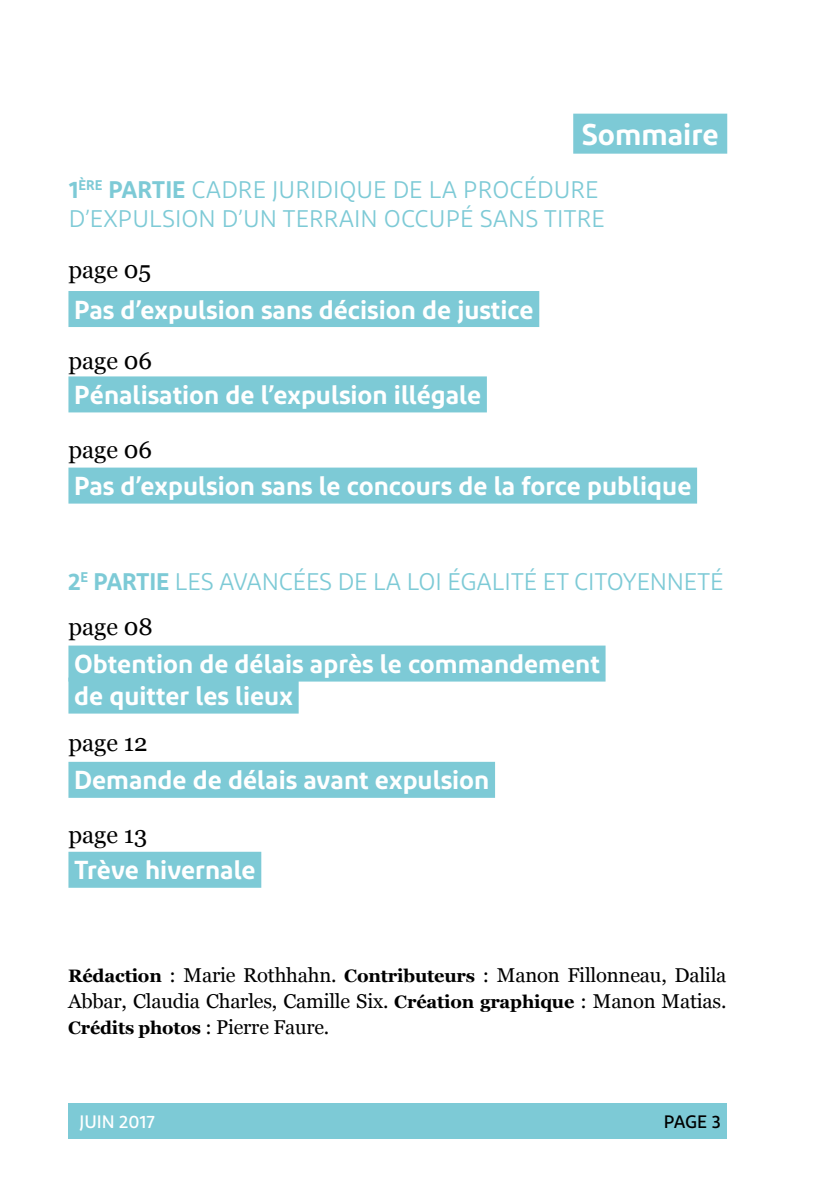
<style>
.page{position:relative;width:840px;height:1191px;background:#fff}
.page>*{position:absolute;margin:0;border:0;box-sizing:border-box;transform-origin:0 0}
.t1{font:600 30px "Diodrum";color:#fff}
.t2{font:600 26px/32px "Diodrum";color:#fff}
.t3{font:24px/29px "Diodrum";color:#7dcad6}
.t4{font:24px "Georgia";color:#000}
.t5{font:20px/26px "Georgia";letter-spacing:-.01em;color:#000}
.t6{font:700 18px "Georgia";letter-spacing:-.01em;color:#000}
.t7{font:500 18px "Diodrum";color:#fff}
.t8{font:500 18px "Diodrum";color:#000}
.s1{font-weight:600}
.s2{font-weight:700;font-size:18px}
.s3{font-weight:400;font-size:20px}
</style>
<div class="page">
<div style="left:68px;top:1103px;width:658px;height:36px;background:#7dcad6"></div>
<div style="left:573px;top:114px;width:153px;height:40px;background:#7dcad6"></div>
<div style="left:68px;top:291px;width:471px;height:36px;background:#7dcad6"></div>
<div style="left:68px;top:376px;width:418px;height:36px;background:#7dcad6"></div>
<div style="left:68px;top:467px;width:628px;height:36px;background:#7dcad6"></div>
<div style="left:68px;top:762px;width:427px;height:36px;background:#7dcad6"></div>
<div style="left:68px;top:645px;width:537px;height:36px;background:#7dcad6"></div>
<div style="left:68px;top:677px;width:230px;height:36px;background:#7dcad6"></div>
<div style="left:68px;top:851px;width:193px;height:36px;background:#7dcad6"></div>
<p class="t1" style="left:581px;top:115px;width:138px">Sommaire</p>
<p class="t3" style="left:69px;top:175px;width:537px"><span class="s1">1</span><sup>ÈRE</sup> <span class="s1">PARTIE</span> CADRE JURIDIQUE DE LA PROCÉDURE<br>D’EXPULSION D’UN TERRAIN OCCUPÉ SANS TITRE</p>
<p class="t4" style="left:68px;top:252px;width:84px">page 05</p>
<p class="t2" style="left:74px;top:293px;width:460px">Pas d’expulsion sans décision de justice</p>
<p class="t4" style="left:68px;top:343px;width:85px">page 06</p>
<p class="t2" style="left:74px;top:378px;width:408px">Pénalisation de l’expulsion illégale</p>
<p class="t4" style="left:68px;top:432px;width:85px">page 06</p>
<p class="t2" style="left:74px;top:469px;width:618px">Pas d’expulsion sans le concours de la force publique</p>
<p class="t3" style="left:68px;top:566px;width:656px"><span class="s1">2</span><sup>E</sup> <span class="s1">PARTIE</span> LES AVANCÉES DE LA LOI ÉGALITÉ ET CITOYENNETÉ</p>
<p class="t4" style="left:68px;top:609px;width:86px">page 08</p>
<p class="t2" style="left:74px;top:647px;width:527px">Obtention de délais après le commandement de quitter les lieux</p>
<p class="t4" style="left:68px;top:725px;width:81px">page 12</p>
<p class="t2" style="left:74px;top:763px;width:416px">Demande de délais avant expulsion</p>
<p class="t4" style="left:68px;top:817px;width:80px">page 13</p>
<p class="t2" style="left:74px;top:853px;width:183px">Trève hivernale</p>
<p class="t5" style="left:68px;top:961px;width:659px"><span class="s2">Rédaction</span> : Marie Rothhahn. <span class="s2">Contributeurs</span> : Manon Fillonneau, Dalila<br>Abbar, Claudia Charles, Camille Six. <span class="s2">Création graphique</span> : Manon Matias.</p>
<p class="t6" style="left:68px;top:1014px;width:262px">Crédits photos <span class="s3">: Pierre Faure.</span></p>
<p class="t7" style="left:79px;top:1110px;width:77px">JUIN 2017</p>
<p class="t8" style="left:663px;top:1110px;width:58px">PAGE 3</p>
</div>
